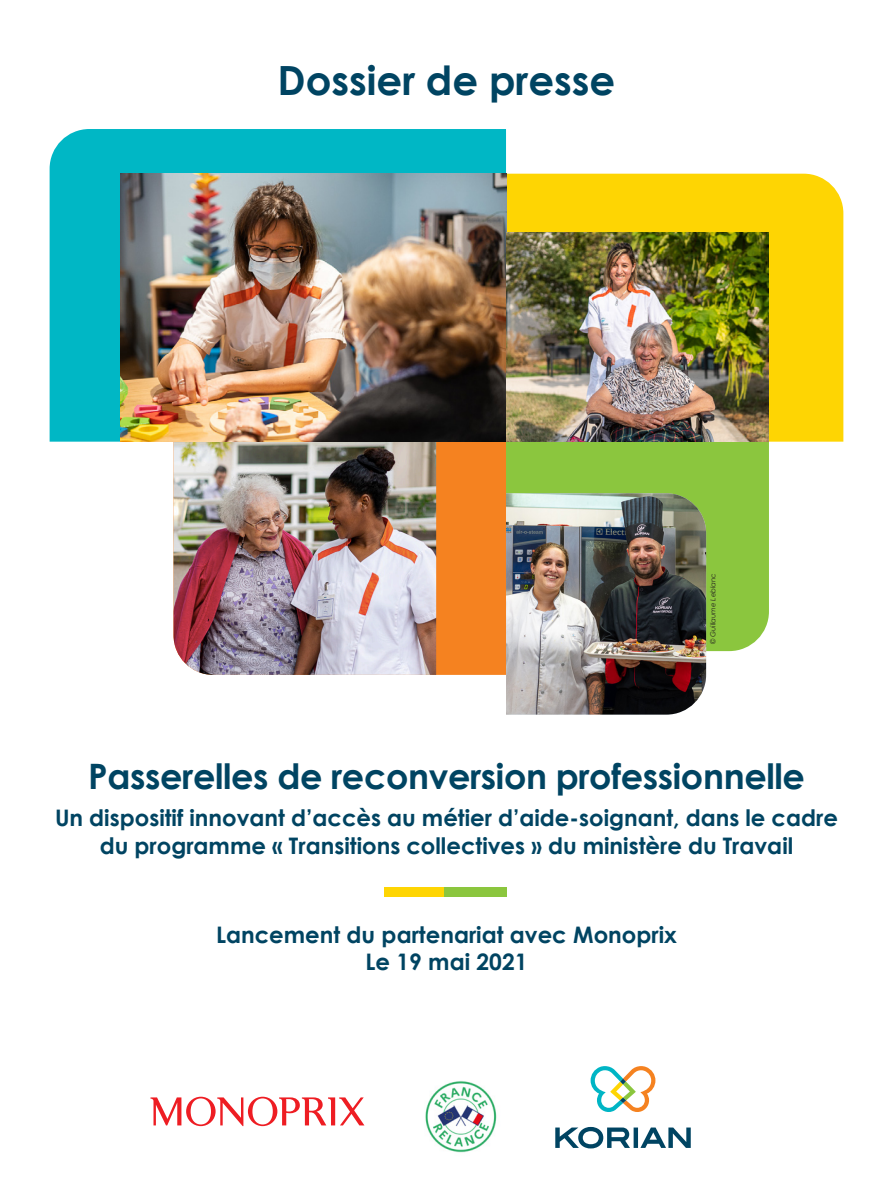
<style>
.page{position:relative;width:893px;height:1191px;background:#fff}
.page>*{position:absolute;margin:0;border:0;box-sizing:border-box;transform-origin:0 0}
.TITRE_C25{font:700 40.25px "Century Gothic";color:#004462}
.EXERGUE{font:700 35px "Century Gothic";letter-spacing:-.01em;color:#004462}
.EXERGUE-2{font:700 22.75px/27.3px "Century Gothic";color:#004462;text-align:center}
.Crédits_photos{font:italic 7px "Century Gothic";color:#231f20}
</style>
<div class="page">
<div style="left:385px;top:887px;width:62px;height:10px;background:#fed503"></div>
<div style="left:444px;top:887px;width:62px;height:10px;background:#8bc63e"></div>
<div style="left:50px;top:129px;width:456px;height:312px;background:#00b7c5"></div>
<div style="left:506px;top:174px;width:337px;height:267px;background:#fed503"></div>
<div style="left:436px;top:441px;width:70px;height:234px;background:#f58220"></div>
<img style="left:174px;top:441px;width:262px;height:234px">
<div style="left:506px;top:441px;width:263px;height:210px;background:#8bc63e"></div>
<img style="left:120px;top:174px;width:386px;height:267px">
<img style="left:506px;top:232px;width:263px;height:209px">
<img style="left:506px;top:493px;width:200px;height:221px">
<svg style="left:591px;top:1066px;width:64px;height:46px"></svg>
<svg style="left:555px;top:1127px;width:136px;height:21px"></svg>
<img style="left:417px;top:1071px;width:89px;height:90px;border-radius:45px">
<svg style="left:150px;top:1096px;width:214px;height:30px"></svg>
<p class="TITRE_C25" style="left:278px;top:55px;width:339px">Dossier de presse</p>
<p class="Crédits_photos" style="left:709px;top:644px;width:73px;rotate:-90deg">© Guillaume Leblanc</p>
<p class="EXERGUE" style="left:88px;top:754px;width:718px">Passerelles de reconversion professionnelle</p>
<p class="EXERGUE-2" style="left:55px;top:804px;width:784px">Un dispositif innovant d’accès au métier d’aide-soignant, dans le cadre du programme « Transitions collectives » du ministère du Travail</p>
<p class="EXERGUE-2" style="left:216px;top:920px;width:462px">Lancement du partenariat avec Monoprix</p>
<p class="EXERGUE-2" style="left:365px;top:948px;width:163px">Le 19 mai 2021</p>
</div>
